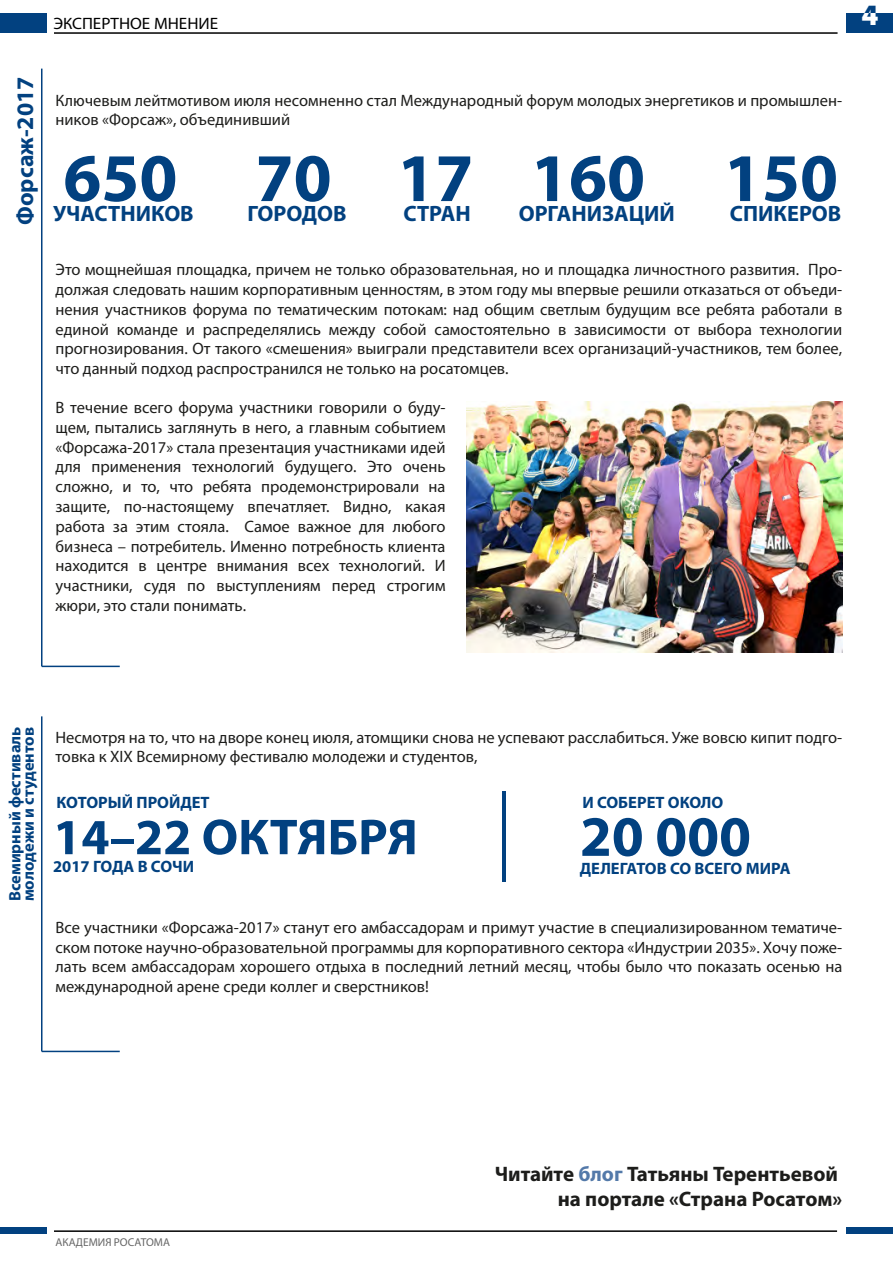
<style>
.page{position:relative;width:893px;height:1263px;background:#fff}
.page>*{position:absolute;margin:0;border:0;box-sizing:border-box;transform-origin:0 0}
.t1{font:700 68.55px "Myriad Pro";color:#024180}
.t2{font:700 57.45px "Myriad Pro";color:#024180}
.t3{font:700 50.85px "Myriad Pro";color:#024180}
.t4{font:900 29.7px "Myriad Pro";color:#024180}
.t5{font:700 23.85px "Myriad Pro";color:#024180}
.t6{font:700 22.2px "Myriad Pro";color:#024180}
.t7{font:700 21px/25.2px "Myriad Pro";color:#1d1d1b;text-align:right}
.t8{font:16.5px/19.8px "Myriad Pro";color:#1d1d1b;text-align:justify}
.t9{font:700 16.5px/13.5px "Myriad Pro";color:#024180}
.t10{font:16.5px "Myriad Pro";color:#000;scale:1.04 1}
.t11{font:11.4px "Myriad Pro";color:#666}
.s1{color:#5379a9}
</style>
<div class="page">
<img style="left:467px;top:401px;width:375px;height:251px">
<hr style="left:54px;top:32px;width:784px;height:2px;background:#000">
<hr style="left:54px;top:1230px;width:783px;height:2px;background:#000">
<div style="left:0;top:13px;width:47px;height:20px;background:#024180"></div>
<div style="left:846px;top:13px;width:47px;height:20px;background:#024180"></div>
<div style="left:0;top:1227px;width:47px;height:6px;background:#024180"></div>
<div style="left:846px;top:1227px;width:47px;height:6px;background:#024180"></div>
<hr style="left:502px;top:791px;width:4px;height:91px;background:#024180">
<hr style="left:42px;top:666px;width:78px;height:1px;background:#024180">
<hr style="left:42px;top:1051px;width:78px;height:1px;background:#024180">
<hr style="left:41px;top:69px;width:2px;height:597px;background:#024180">
<hr style="left:41px;top:716px;width:2px;height:335px;background:#024180">
<p class="t10" style="left:53px;top:13px;width:160px">ЭКСПЕРТНОЕ МНЕНИЕ</p>
<h3 class="t5" style="left:10px;top:225px;width:150px;rotate:-90deg">Форсаж-2017</h3>
<p class="t8" style="left:56px;top:90px;width:788px">Ключевым лейтмотивом июля несомненно стал Международный форум молодых энергетиков и промышлен&shy;ников «Форсаж», объединивший</p>
<h1 class="t1" style="left:63px;top:133px;width:116px">650</h1>
<h3 class="t6" style="left:53px;top:199px;width:142px">УЧАСТНИКОВ</h3>
<h1 class="t1" style="left:256px;top:133px;width:78px">70</h1>
<h3 class="t6" style="left:247px;top:199px;width:100px">ГОРОДОВ</h3>
<h1 class="t1" style="left:397px;top:133px;width:78px">17</h1>
<h3 class="t6" style="left:403px;top:199px;width:69px">СТРАН</h3>
<h1 class="t1" style="left:531px;top:133px;width:116px">160</h1>
<h3 class="t6" style="left:519px;top:199px;width:158px">ОРГАНИЗАЦИЙ</h3>
<h1 class="t1" style="left:724px;top:133px;width:116px">150</h1>
<h3 class="t6" style="left:730px;top:199px;width:113px">СПИКЕРОВ</h3>
<p class="t8" style="left:56px;top:259px;width:788px">Это мощнейшая площадка, причем не только образовательная, но и площадка личностного развития. Про&shy;должая следовать нашим корпоративным ценностям, в этом году мы впервые решили отказаться от объеди&shy;нения участников форума по тематическим потокам: над общим светлым будущим все ребята работали в единой команде и распределялись между собой самостоятельно в зависимости от выбора технологии прогнозирования. От такого «смешения» выиграли представители всех организаций-участников, тем более, что данный подход распространился не только на росатомцев.</p>
<p class="t8" style="left:56px;top:397px;width:392px">В течение всего форума участники говорили о буду&shy;щем, пытались заглянуть в него, а главным событием «Форсажа-2017» стала презентация участниками идей для применения технологий будущего. Это очень сложно, и то, что ребята продемонстрировали на защите, по-настоящему впечатляет. Видно, какая работа за этим стояла. Самое важное для любого бизнеса – потребитель. Именно потребность клиента находится в центре внимания всех технологий. И участники, судя по выступлениям перед строгим жюри, это стали понимать.</p>
<h3 class="t4" style="left:861px;top:-5px;width:18px">4</h3>
<p class="t9" style="left:8px;top:901px;width:176px;rotate:-90deg">Всемирный фестиваль молодежи и студентов</p>
<p class="t8" style="left:56px;top:727px;width:788px">Несмотря на то, что на дворе конец июля, атомщики снова не успевают расслабиться. Уже вовсю кипит подго&shy;товка к XIX Всемирному фестивалю молодежи и студентов,</p>
<p class="t9" style="left:56px;top:795px;width:155px">КОТОРЫЙ ПРОЙДЕТ</p>
<h3 class="t3" style="left:53px;top:804px;width:366px">14–22 ОКТЯБРЯ</h3>
<p class="t9" style="left:53px;top:859px;width:142px">2017 ГОДА В СОЧИ</p>
<p class="t9" style="left:582px;top:795px;width:143px">И СОБЕРЕТ ОКОЛО</p>
<h2 class="t2" style="left:580px;top:799px;width:173px">20 000</h2>
<p class="t9" style="left:580px;top:861px;width:212px">ДЕЛЕГАТОВ СО ВСЕГО МИРА</p>
<p class="t8" style="left:56px;top:917px;width:788px">Все участники «Форсажа-2017» станут его амбассадорам и примут участие в специализированном тематиче&shy;ском потоке научно-образовательной программы для корпоративного сектора «Индустрии 2035». Хочу поже&shy;лать всем амбассадорам хорошего отдыха в последний летний месяц, чтобы было что показать осенью на международной арене среди коллег и сверстников!</p>
<p class="t11" style="left:56px;top:1235px;width:116px">АКАДЕМИЯ РОСАТОМА</p>
<p class="t7" style="left:495px;top:1161px;width:349px">Читайте <span class="s1">блог</span> Татьяны Терентьевой на портале «Страна Росатом»</p>
</div>
